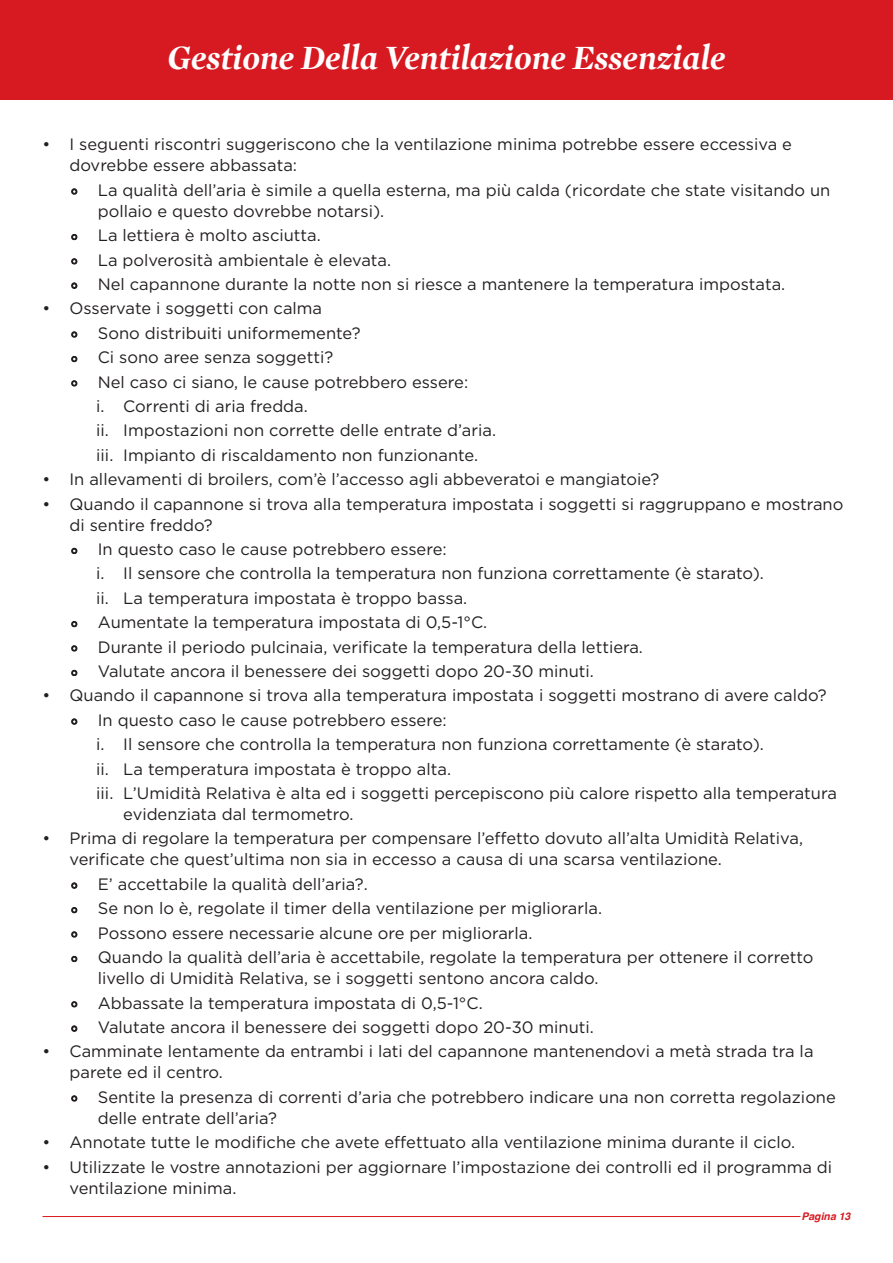
<style>
.page{position:relative;width:893px;height:1263px;background:#fff}
.page>*{position:absolute;margin:0;border:0;box-sizing:border-box;transform-origin:0 0}
.t1{font:italic 700 34.5px "Mercury Display";color:#fff}
.t2{font:16.5px/21px "Gotham";color:#231f20}
.t3{font:italic 700 10.5px "Helvetica";color:#d71a21}
.s1{font-family:"Whitney"}
</style>
<div class="page">
<div style="left:0;top:0;width:893px;height:100px;background:#d71a21"></div>
<hr style="left:43px;top:1216px;width:757px;height:1px;background:#d71a21">
<h1 class="t1" style="left:167px;top:37px;width:560px">Gestione Della Ventilazione Essenziale</h1>
<p class="t2" style="left:70px;top:134px;width:724px;text-indent:-27px">• I seguenti riscontri suggeriscono che la ventilazione minima potrebbe essere eccessiva e dovrebbe essere abbassata:</p>
<p class="t2" style="left:98px;top:179px;width:734px;text-indent:-27px"><span class="s1">°</span> La qualità dell’aria è simile a quella esterna, ma più calda (ricordate che state visitando un pollaio e questo dovrebbe notarsi).</p>
<p class="t2" style="left:71px;top:223px;width:716px;line-height:24.5px"><span class="s1">°</span> La lettiera è molto asciutta.<br><span class="s1">°</span> La polverosità ambientale è elevata.<br><span class="s1">°</span> Nel capannone durante la notte non si riesce a mantenere la temperatura impostata.</p>
<p class="t2" style="left:43px;top:298px;width:281px">• Osservate i soggetti con calma</p>
<p class="t2" style="left:71px;top:322px;width:291px"><span class="s1">°</span> Sono distribuiti uniformemente?</p>
<p class="t2" style="left:71px;top:346px;width:264px"><span class="s1">°</span> Ci sono aree senza soggetti?</p>
<p class="t2" style="left:71px;top:371px;width:399px"><span class="s1">°</span> Nel caso ci siano, le cause potrebbero essere:</p>
<p class="t2" style="left:96px;top:395px;width:213px">i. Correnti di aria fredda.</p>
<p class="t2" style="left:96px;top:420px;width:401px">ii. Impostazioni non corrette delle entrate d’aria.</p>
<p class="t2" style="left:96px;top:444px;width:383px">iii. Impianto di riscaldamento non funzionante.</p>
<p class="t2" style="left:43px;top:468px;width:618px">• In allevamenti di broilers, com’è l’accesso agli abbeveratoi e mangiatoie?</p>
<p class="t2" style="left:70px;top:493px;width:775px;text-indent:-27px">• Quando il capannone si trova alla temperatura impostata i soggetti si raggruppano e mostrano di sentire freddo?</p>
<p class="t2" style="left:71px;top:538px;width:377px"><span class="s1">°</span> In questo caso le cause potrebbero essere:</p>
<p class="t2" style="left:96px;top:563px;width:669px">i. Il sensore che controlla la temperatura non funziona correttamente (è starato).</p>
<p class="t2" style="left:96px;top:587px;width:372px">ii. La temperatura impostata è troppo bassa.</p>
<p class="t2" style="left:71px;top:611px;width:418px"><span class="s1">°</span> Aumentate la temperatura impostata di 0,5-1°C.</p>
<p class="t2" style="left:71px;top:636px;width:574px"><span class="s1">°</span> Durante il periodo pulcinaia, verificate la temperatura della lettiera.</p>
<p class="t2" style="left:71px;top:660px;width:525px"><span class="s1">°</span> Valutate ancora il benessere dei soggetti dopo 20-30 minuti.</p>
<p class="t2" style="left:43px;top:685px;width:786px">• Quando il capannone si trova alla temperatura impostata i soggetti mostrano di avere caldo?</p>
<p class="t2" style="left:71px;top:709px;width:377px"><span class="s1">°</span> In questo caso le cause potrebbero essere:</p>
<p class="t2" style="left:96px;top:733px;width:669px">i. Il sensore che controlla la temperatura non funziona correttamente (è starato).</p>
<p class="t2" style="left:96px;top:758px;width:356px">ii. La temperatura impostata è troppo alta.</p>
<p class="t2" style="left:96px;top:782px;width:742px">iii. L’Umidità Relativa è alta ed i soggetti percepiscono più calore rispetto alla temperatura</p>
<p class="t2" style="left:123px;top:803px;width:232px">evidenziata dal termometro.</p>
<p class="t2" style="left:70px;top:828px;width:735px;text-indent:-27px">• Prima di regolare la temperatura per compensare l’effetto dovuto all’alta Umidità Relativa, verificate che quest’ultima non sia in eccesso a causa di una scarsa ventilazione.</p>
<p class="t2" style="left:71px;top:871px;width:744px;line-height:24.5px"><span class="s1">°</span> E’ accettabile la qualità dell’aria?.<br><span class="s1">°</span> Se non lo è, regolate il timer della ventilazione per migliorarla.<br><span class="s1">°</span> Possono essere necessarie alcune ore per migliorarla.<br><span class="s1">°</span> Quando la qualità dell’aria è accettabile, regolate la temperatura per ottenere il corretto</p>
<p class="t2" style="left:71px;top:966px;width:529px;line-height:24.5px;text-indent:27px">livello di Umidità Relativa, se i soggetti sentono ancora caldo. <span class="s1">°</span> Abbassate la temperatura impostata di 0,5-1°C.<br><span class="s1">°</span> Valutate ancora il benessere dei soggetti dopo 20-30 minuti.</p>
<p class="t2" style="left:70px;top:1040px;width:745px;text-indent:-27px">• Camminate lentamente da entrambi i lati del capannone mantenendovi a metà strada tra la parete ed il centro.</p>
<p class="t2" style="left:98px;top:1086px;width:740px;text-indent:-27px"><span class="s1">°</span> Sentite la presenza di correnti d’aria che potrebbero indicare una non corretta regolazione delle entrate dell’aria?</p>
<p class="t2" style="left:43px;top:1131px;width:754px">• Annotate tutte le modifiche che avete effettuato alla ventilazione minima durante il ciclo.</p>
<p class="t2" style="left:70px;top:1156px;width:764px;text-indent:-27px">• Utilizzate le vostre annotazioni per aggiornare l’impostazione dei controlli ed il programma di ventilazione minima.</p>
<p class="t3" style="left:801px;top:1208px;width:51px">Pagina 13</p>
</div>
